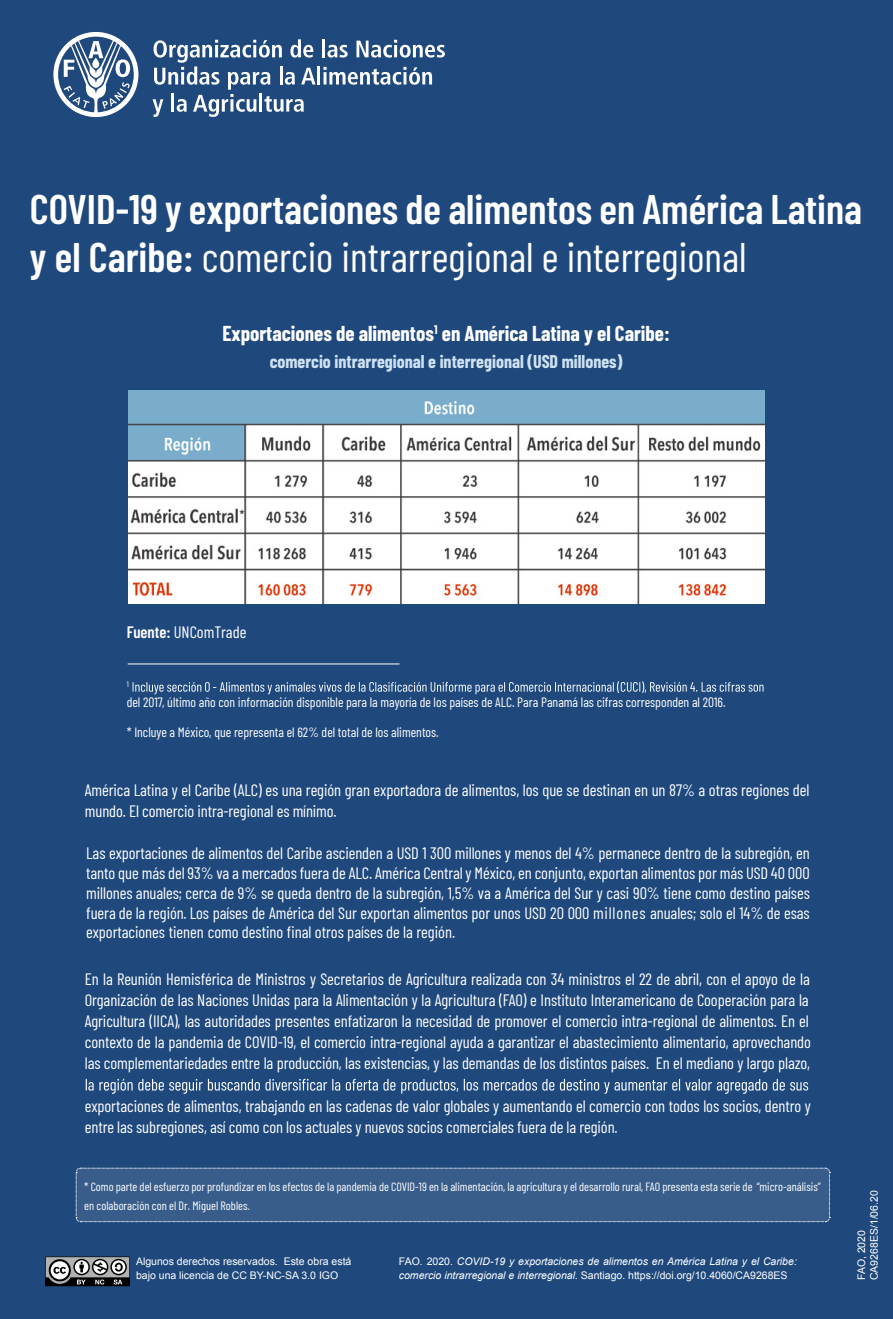
<style>
.page{position:relative;width:893px;height:1319px;background:#fff}
.page>*{position:absolute;margin:0;border:0;box-sizing:border-box;transform-origin:0 0}
.t1{font:600 41.25px/47.4px "Barlow Condensed";color:#fff}
.t2{font:700 21px "Barlow Condensed";color:#fff}
.t3{font:700 18px "Barlow Condensed";color:#cfe2f3}
.t4{font:16.5px/21px "Barlow Condensed";letter-spacing:-.005em;color:#fff}
.t5{font:13.5px "Barlow Condensed";color:#fff}
.t6{font:12px/18.3px "Barlow Condensed";color:#fff}
.t7{font:italic 10.5px/13.5px "Arial";color:#fff}
.t8{font:10.5px/13.5px "Arial";color:#fff}
.t9{font:7.8px "Barlow Condensed";color:#fff}
.s1{font-weight:400}
.s2{font-weight:600}
.s3{font-style:normal}
</style>
<div class="page">
<div style="left:0;top:0;width:893px;height:1318px;background:#1f497d"></div>
<svg style="left:86px;top:1078px;width:722px;height:15px;background:#4d6e97"></svg>
<svg style="left:53px;top:32px;width:85px;height:85px"></svg>
<hr style="left:322px;top:39px;width:3px;height:18px;background:#fff">
<svg style="left:327px;top:45px;width:21px;height:13px"></svg>
<svg style="left:356px;top:40px;width:89px;height:18px"></svg>
<hr style="left:317px;top:66px;width:3px;height:18px;background:#fff">
<svg style="left:323px;top:67px;width:109px;height:18px"></svg>
<svg style="left:153px;top:39px;width:163px;height:78px"></svg>
<svg style="left:45px;top:1256px;width:85px;height:29px"></svg>
<div style="left:76px;top:1167px;width:754px;height:55px;background:#385d8b"></div>
<svg style="left:133px;top:681px;width:630px;height:13px;background:#4c6d97"></svg>
<img style="left:129px;top:390px;width:635px;height:213px">
<hr style="left:128px;top:663px;width:272px;height:1px;background:#fff">
<h1 class="t1" style="left:30px;top:183px;width:834px">COVID-19 y exportaciones de alimentos en América Latina y el Caribe: <span class="s1">comercio intrarregional e interregional</span></h1>
<p class="t2" style="left:222px;top:318px;width:449px">Exportaciones de alimentos<sup>1</sup> en América Latina y el Caribe:</p>
<p class="t3" style="left:270px;top:348px;width:354px">comercio intrarregional e interregional (USD millones)</p>
<p class="t4" style="left:127px;top:620px;width:121px"><span class="s2">Fuente:</span> UNComTrade</p>
<p class="t9" style="left:127px;top:678px;width:4px">1</p>
<p class="t5" style="left:127px;top:692px;width:600px">del 2017, último año con información disponible para la mayoría de los países de ALC. Para Panamá las cifras corresponden al 2016.</p>
<p class="t5" style="left:127px;top:722px;width:314px">* Incluye a México, que representa el 62% del total de los alimentos.</p>
<p class="t4" style="left:85px;top:778px;width:726px">América Latina y el Caribe (ALC) es una región gran exportadora de alimentos, los que se destinan en un 87% a otras regiones del mundo. El comercio intra-regional es mínimo.</p>
<p class="t4" style="left:86px;top:841px;width:725px;line-height:19.8px;text-align:justify">Las exportaciones de alimentos del Caribe ascienden a USD 1 300 millones y menos del 4% permanece dentro de la subregión, en tanto que más del 93% va a mercados fuera de ALC. América Central y México, en conjunto, exportan alimentos por más USD 40 000 millones anuales; cerca de 9% se queda dentro de la subregión, 1,5% va a América del Sur y casi 90% tiene como destino países fuera de la región. Los países de América del Sur exportan alimentos por unos USD 20 000 millones anuales; solo el 14% de esas exportaciones tienen como destino final otros países de la región.</p>
<p class="t4" style="left:85px;top:967px;width:728px">En la Reunión Hemisférica de Ministros y Secretarios de Agricultura realizada con 34 ministros el 22 de abril, con el apoyo de la Organización de las Naciones Unidas para la Alimentación y la Agricultura (FAO) e Instituto Interamericano de Cooperación para la Agricultura (IICA), las autoridades presentes enfatizaron la necesidad de promover el comercio intra-regional de alimentos. En el contexto de la pandemia de COVID-19, el comercio intra-regional ayuda a garantizar el abastecimiento alimentario, aprovechando las complementariedades entre la producción, las existencias, y las demandas de los distintos países. En el mediano y largo plazo,</p>
<p class="t4" style="left:85px;top:1093px;width:728px">exportaciones de alimentos, trabajando en las cadenas de valor globales y aumentando el comercio con todos los socios, dentro y entre las subregiones, así como con los actuales y nuevos socios comerciales fuera de la región.</p>
<p class="t6" style="left:84px;top:1176px;width:738px">* Como parte del esfuerzo por profundizar en los efectos de la pandemia de COVID-19 en la alimentación, la agricultura y el desarrollo rural, FAO presenta esta serie de “micro-análisis” en colaboración con el Dr. Miguel Robles.</p>
<p class="t8" style="left:136px;top:1254px;width:217px">Algunos derechos reservados. Este obra está bajo una licencia de CC BY-NC-SA 3.0 IGO</p>
<p class="t7" style="left:399px;top:1254px;width:400px"><span class="s3">FAO. 2020.</span> COVID-19 y exportaciones de alimentos en América Latina y el Caribe: comercio intrarregional e interregional. <span class="s3">Santiago. https://doi.org/10.4060/CA9268ES</span></p>
<p class="t8" style="left:855px;top:1279px;width:91px;line-height:12.6px;rotate:-90deg">FAO, 2020<br>CA9268ES/1/06.20</p>
</div>
